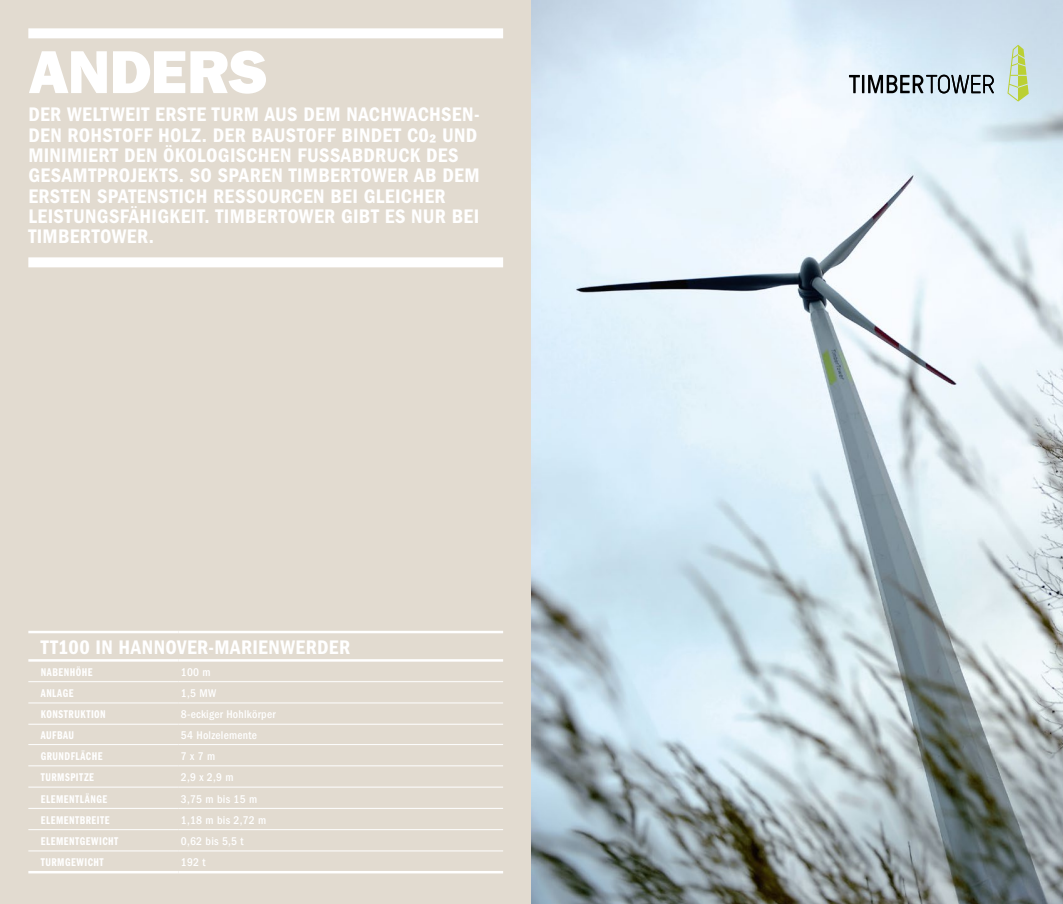
<style>
.page{position:relative;width:1063px;height:904px;background:#fff}
.page>*{position:absolute;margin:0;border:0;box-sizing:border-box;transform-origin:0 0}
.t1{font:800 61px "Franklin Gothic";letter-spacing:-.01em;color:#fff}
.t2{font:600 condensed 20.25px/20.2px "Franklin Gothic";letter-spacing:.02em;color:#fff}
.t3{font:11.62px "Franklin Gothic Demi Cmpr";letter-spacing:.045em;color:#fff}
.t4{font:500 condensed 11.62px "Franklin Gothic";letter-spacing:.02em;color:#fff}
</style>
<div class="page">
<div style="left:0;top:0;width:531px;height:904px;background:#e2dbd0"></div>
<img style="left:531px;top:0;width:532px;height:904px">
<hr style="left:28px;top:681px;width:150px;height:1px;background:#fff">
<hr style="left:178px;top:681px;width:325px;height:1px;background:#fff">
<hr style="left:28px;top:702px;width:150px;height:1px;background:#fff">
<hr style="left:178px;top:702px;width:325px;height:1px;background:#fff">
<hr style="left:28px;top:723px;width:150px;height:1px;background:#fff">
<hr style="left:178px;top:723px;width:325px;height:1px;background:#fff">
<hr style="left:28px;top:744px;width:150px;height:1px;background:#fff">
<hr style="left:178px;top:744px;width:325px;height:1px;background:#fff">
<hr style="left:28px;top:765px;width:150px;height:1px;background:#fff">
<hr style="left:178px;top:765px;width:325px;height:1px;background:#fff">
<hr style="left:28px;top:786px;width:150px;height:1px;background:#fff">
<hr style="left:178px;top:786px;width:325px;height:1px;background:#fff">
<hr style="left:28px;top:808px;width:150px;height:1px;background:#fff">
<hr style="left:178px;top:808px;width:325px;height:1px;background:#fff">
<hr style="left:28px;top:829px;width:150px;height:1px;background:#fff">
<hr style="left:178px;top:829px;width:325px;height:1px;background:#fff">
<hr style="left:28px;top:850px;width:150px;height:1px;background:#fff">
<hr style="left:178px;top:850px;width:325px;height:1px;background:#fff">
<hr style="left:28px;top:871px;width:150px;height:2px;background:#fff">
<hr style="left:178px;top:871px;width:325px;height:2px;background:#fff">
<hr style="left:28px;top:630px;width:150px;height:3px;background:#fff">
<hr style="left:178px;top:630px;width:325px;height:3px;background:#fff">
<hr style="left:28px;top:659px;width:150px;height:2px;background:#fff">
<hr style="left:178px;top:659px;width:325px;height:2px;background:#fff">
<div style="left:28px;top:28px;width:475px;height:10px;background:#fff"></div>
<div style="left:28px;top:257px;width:475px;height:10px;background:#fff"></div>
<svg style="left:849px;top:75px;width:145px;height:18px;background:#858f96"></svg>
<svg style="left:1007px;top:45px;width:22px;height:56px"></svg>
<h1 class="t1" style="left:28px;top:36px;width:241px">ANDERS</h1>
<p class="t2" style="left:28px;top:104px;width:453px">DER WELTWEIT ERSTE TURM AUS DEM NACHWACHSEN-DEN ROHSTOFF HOLZ. DER BAUSTOFF BINDET C0² UND MINIMIERT DEN ÖKOLOGISCHEN FUSSABDRUCK DES GESAMTPROJEKTS. SO SPAREN TIMBERTOWER AB DEM ERSTEN SPATENSTICH RESSOURCEN BEI GLEICHER LEISTUNGSFÄHIGKEIT. TIMBERTOWER GIBT ES NUR BEI TIMBERTOWER.</p>
<p class="t2" style="left:41px;top:637px;width:311px">TT100 IN HANNOVER-MARIENWERDER</p>
<p class="t3" style="left:41px;top:665px;width:53px">NABENHÖHE</p>
<p class="t4" style="left:181px;top:665px;width:31px">100 m</p>
<p class="t3" style="left:41px;top:687px;width:34px">AN LAGE</p>
<p class="t4" style="left:181px;top:686px;width:37px">1,5 MW</p>
<p class="t3" style="left:41px;top:708px;width:65px">KONSTRUKTION</p>
<p class="t4" style="left:181px;top:708px;width:96px">8-eckiger Hohlkörper</p>
<p class="t3" style="left:41px;top:729px;width:35px">AUFBAU</p>
<p class="t4" style="left:181px;top:728px;width:78px">54 Holzelemente</p>
<p class="t3" style="left:41px;top:749px;width:63px">GRUNDFLÄCHE</p>
<p class="t4" style="left:181px;top:749px;width:36px">7 x 7 m</p>
<p class="t3" style="left:41px;top:771px;width:55px">TURMSPITZE</p>
<p class="t4" style="left:181px;top:770px;width:54px">2,9 x 2,9 m</p>
<p class="t3" style="left:41px;top:792px;width:68px">ELEMENTLÄNGE</p>
<p class="t4" style="left:181px;top:792px;width:78px">3,75 m bis 15 m</p>
<p class="t3" style="left:41px;top:813px;width:70px">ELEMENTBREITE</p>
<p class="t4" style="left:181px;top:813px;width:87px">1,18 m bis 2,72 m</p>
<p class="t3" style="left:41px;top:834px;width:79px">ELEMENTGEWICHT</p>
<p class="t4" style="left:181px;top:834px;width:64px">0,62 bis 5,5 t</p>
<p class="t3" style="left:41px;top:856px;width:64px">TURMGEWICHT</p>
<p class="t4" style="left:181px;top:856px;width:26px">192 t</p>
</div>
